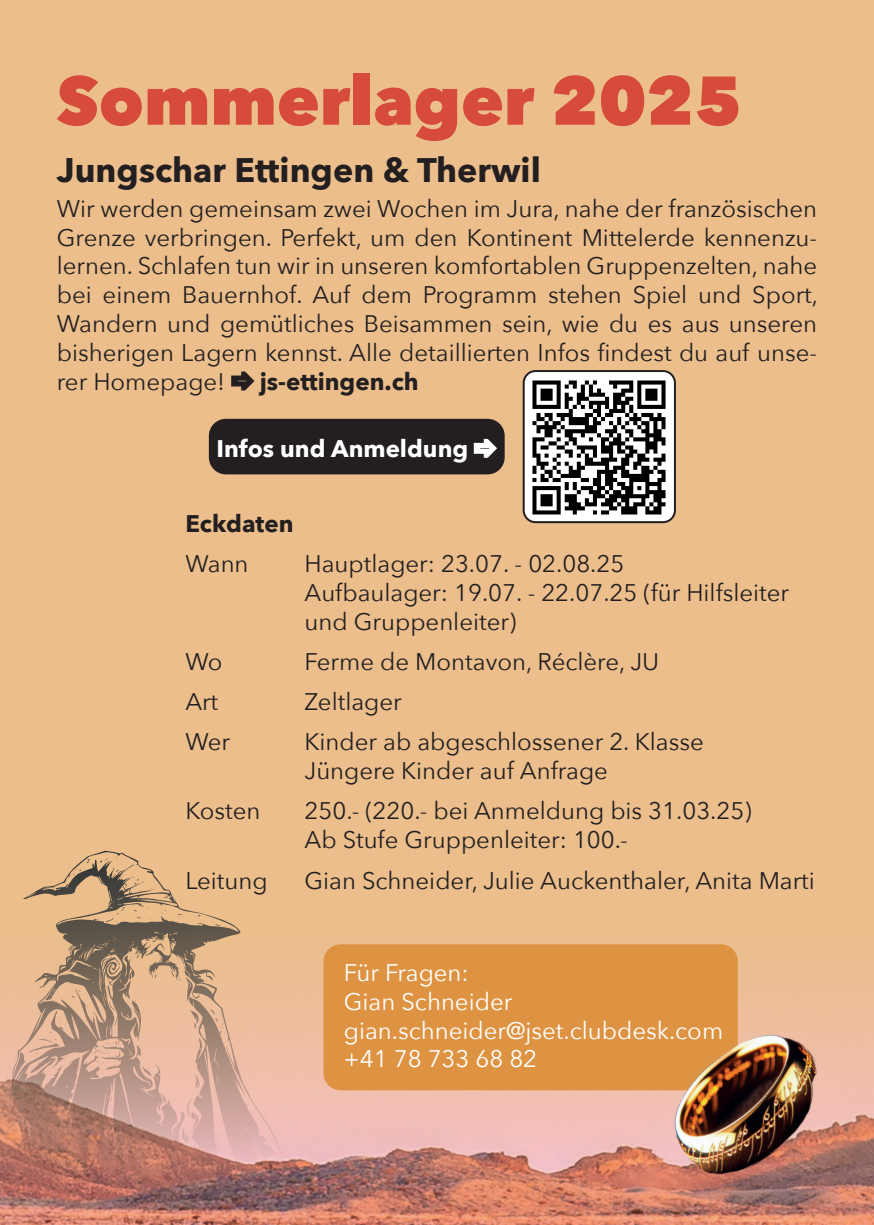
<style>
.page{position:relative;width:874px;height:1225px;background:#fff}
.page>*{position:absolute;margin:0;border:0;box-sizing:border-box;transform-origin:0 0}
.t1{font:800 68px "Avenir Next";color:#d64b39}
.t2{font:700 34px "Avenir Next";color:#231f20}
.t3{font:24px/28.8px "Avenir Next";color:#231f20}
.t4{font:24px "Avenir Next";color:#fff}
.t5{font:700 24px "Avenir Next";color:#231f20}
.t6{font:700 24px "Avenir Next";color:#fff}
</style>
<div class="page">
<div style="left:0;top:0;width:873px;height:1225px;background:#ebbe8c"></div>
<img style="left:0;top:944px;width:873px;height:281px">
<div style="left:209px;top:419px;width:295px;height:55px;background:#231f20;border-radius:17px"></div>
<div style="left:323px;top:944px;width:414px;height:146px;background:#de9342;border-radius:17px"></div>
<svg style="left:10px;top:851px;width:282px;height:374px"></svg>
<svg style="left:86px;top:859px;width:4px;height:4px"></svg>
<svg style="left:73px;top:869px;width:8px;height:6px"></svg>
<svg style="left:100px;top:855px;width:43px;height:33px"></svg>
<svg style="left:163px;top:895px;width:4px;height:3px"></svg>
<svg style="left:134px;top:905px;width:14px;height:6px"></svg>
<svg style="left:161px;top:910px;width:5px;height:3px"></svg>
<svg style="left:177px;top:914px;width:7px;height:3px"></svg>
<svg style="left:137px;top:917px;width:6px;height:2px"></svg>
<svg style="left:106px;top:907px;width:19px;height:15px"></svg>
<svg style="left:215px;top:923px;width:5px;height:3px"></svg>
<svg style="left:131px;top:954px;width:8px;height:5px"></svg>
<svg style="left:106px;top:956px;width:14px;height:20px"></svg>
<svg style="left:186px;top:977px;width:8px;height:23px"></svg>
<svg style="left:170px;top:971px;width:10px;height:9px"></svg>
<svg style="left:72px;top:990px;width:8px;height:8px"></svg>
<svg style="left:109px;top:1001px;width:6px;height:10px"></svg>
<svg style="left:87px;top:1005px;width:7px;height:10px"></svg>
<svg style="left:190px;top:1010px;width:9px;height:18px"></svg>
<svg style="left:60px;top:1020px;width:5px;height:6px"></svg>
<svg style="left:210px;top:1009px;width:15px;height:24px"></svg>
<svg style="left:28px;top:1039px;width:31px;height:15px"></svg>
<svg style="left:94px;top:1041px;width:26px;height:22px"></svg>
<svg style="left:142px;top:1064px;width:58px;height:87px;background:#daaa9e"></svg>
<svg style="left:226px;top:1156px;width:34px;height:57px;background:#996a6a"></svg>
<img style="left:651px;top:1014px;width:193px;height:179px">
<div style="left:523px;top:371px;width:151px;height:151px;background:#fff;border-radius:12px"></div>
<img style="left:527px;top:375px;width:143px;height:144px">
<div style="left:522px;top:370px;width:153px;height:153px;border:2px solid #231f20;border-radius:12px"></div>
<p class="t1" style="left:57px;top:59px;width:686px">Sommerlager 2025</p>
<p class="t2" style="left:57px;top:140px;width:485px">Jungschar Ettingen &amp; Therwil</p>
<p class="t3" style="left:57px;top:193px;width:762px;text-align:justify">Wir werden gemeinsam zwei Wochen im Jura, nahe der französischen Grenze verbringen. Perfekt, um den Kontinent Mittelerde kennenzu&shy;lernen. Schlafen tun wir in unseren komfortablen Gruppenzelten, nahe bei einem Bauernhof. Auf dem Programm stehen Spiel und Sport, Wandern und gemütliches Beisammen sein, wie du es aus unseren bisherigen Lagern kennst. Alle detaillierten Infos findest du auf unse&shy;rer Homepage!</p>
<p class="t5" style="left:259px;top:360px;width:160px">js-ettingen.ch</p>
<p class="t6" style="left:216px;top:428px;width:253px">Infos und Anmeldung</p>
<p class="t5" style="left:185px;top:503px;width:110px">Eckdaten</p>
<p class="t3" style="left:185px;top:548px;width:65px">Wann</p>
<p class="t3" style="left:304px;top:548px;width:321px">Hauptlager: 23.07. - 02.08.25</p>
<p class="t3" style="left:304px;top:577px;width:486px">Aufbaulager: 19.07. - 22.07.25 (für Hilfsleiter und Gruppenleiter)</p>
<p class="t3" style="left:185px;top:646px;width:39px">Wo</p>
<p class="t3" style="left:304px;top:646px;width:356px">Ferme de Montavon, Réclère, JU</p>
<p class="t3" style="left:185px;top:686px;width:34px">Art</p>
<p class="t3" style="left:304px;top:686px;width:99px">Zeltlager</p>
<p class="t3" style="left:185px;top:726px;width:46px">Wer</p>
<p class="t3" style="left:304px;top:726px;width:400px">Kinder ab abgeschlossener 2. Klasse</p>
<p class="t3" style="left:304px;top:755px;width:305px">Jüngere Kinder auf Anfrage</p>
<p class="t3" style="left:185px;top:795px;width:76px">Kosten</p>
<p class="t3" style="left:304px;top:795px;width:448px">250.- (220.- bei Anmeldung bis 31.03.25)</p>
<p class="t3" style="left:304px;top:824px;width:325px">Ab Stufe Gruppenleiter: 100.-</p>
<p class="t3" style="left:185px;top:865px;width:84px">Leitung</p>
<p class="t3" style="left:304px;top:865px;width:511px">Gian Schneider, Julie Auckenthaler, Anita Marti</p>
<p class="t4" style="left:344px;top:952px;width:126px">Für Fragen:</p>
<p class="t4" style="left:344px;top:981px;width:170px">Gian Schneider</p>
<p class="t4" style="left:344px;top:1010px;width:380px">gian.schneider@jset.clubdesk.com</p>
<p class="t4" style="left:344px;top:1038px;width:195px">+41 78 733 68 82</p>
</div>
